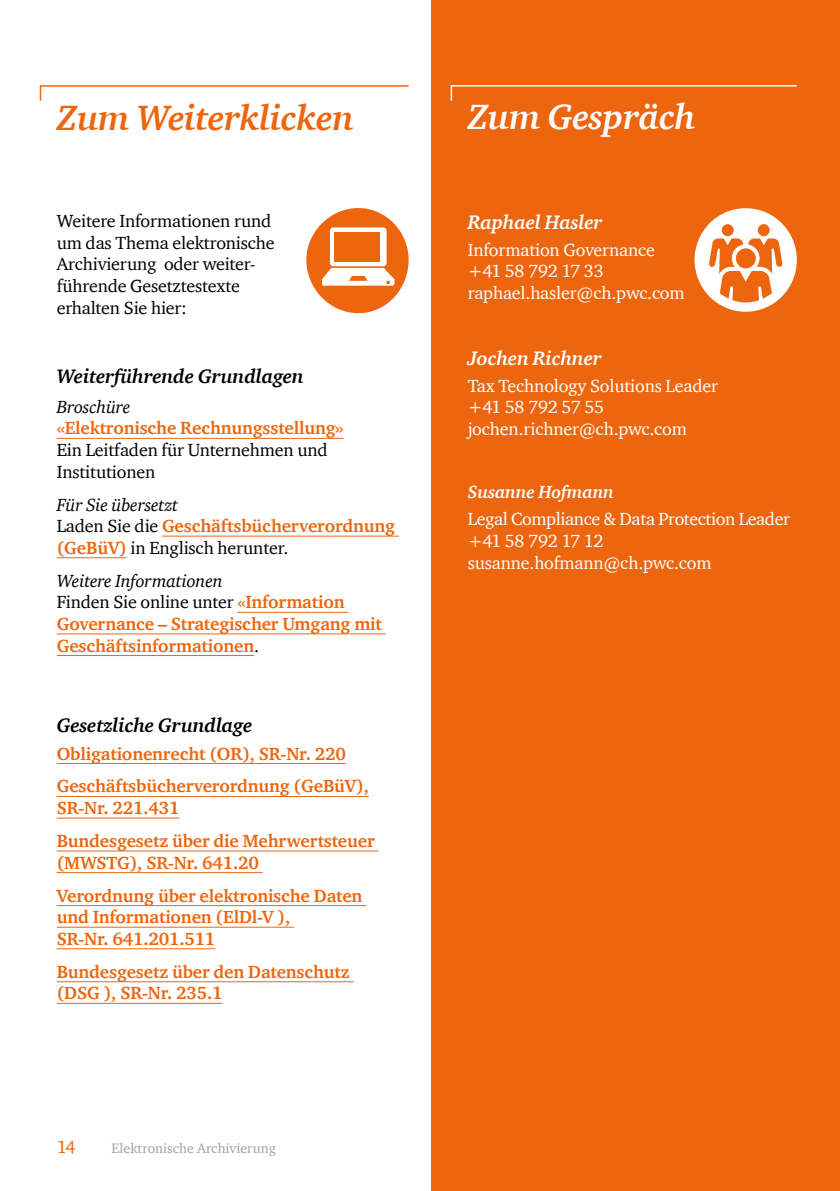
<style>
.page{position:relative;width:840px;height:1191px;background:#fff}
.page>*{position:absolute;margin:0;border:0;box-sizing:border-box;transform-origin:0 0}
.Kapiteltitel_rot{font:italic 700 36px "ITC Charter Com";letter-spacing:-.01em;color:#ed660f}
.Kapiteltitel_rot-2{font:italic 700 36px "ITC Charter Com";letter-spacing:-.01em;color:#fcfcfe}
.Lauftext_weiss{font:italic 700 20px "ITC Charter Com";letter-spacing:-.01em;color:#fff}
.Lauftext_schwarz{font:italic 700 20px "ITC Charter Com";letter-spacing:-.01em;color:#000}
.Lauftexttitel_schwar{font:italic 700 20px "ITC Charter Com";letter-spacing:-.01em;color:#000}
.Lauftext_schwarz-2{font:700 18px/21.6px "ITC Charter Com";letter-spacing:-.01em;color:#ed660f}
.Lauftext_weiss-2{font:18px/21.6px "ITC Charter Com";letter-spacing:-.01em;color:#fff}
.Lauftext_schwarz-3{font:18px/21.6px "ITC Charter Com";letter-spacing:-.01em;color:#000}
.Lauftext_weiss-3{font:italic 700 18px "ITC Charter Com";letter-spacing:-.01em;color:#fff}
.t1{font:18px "ITC Charter Com";color:#ed660f}
.t2{font:14px "ITC Charter Com";color:#aa9f93}
.s1{font-style:italic}
.s2{font-weight:700;color:#ed660f}
.s3{font-weight:400;font-style:italic;color:#000}
.s4{font-weight:400;color:#000}
</style>
<div class="page">
<div style="left:431px;top:0;width:408px;height:1191px;background:#ed660f"></div>
<hr style="left:57px;top:438px;width:286px;height:1px;background:#ed660f">
<hr style="left:162px;top:536px;width:236px;height:1px;background:#ed660f">
<hr style="left:57px;top:557px;width:70px;height:1px;background:#ed660f">
<hr style="left:237px;top:612px;width:111px;height:1px;background:#ed660f">
<hr style="left:57px;top:633px;width:328px;height:1px;background:#ed660f">
<hr style="left:57px;top:655px;width:197px;height:1px;background:#ed660f">
<hr style="left:57px;top:763px;width:288px;height:1px;background:#ed660f">
<hr style="left:57px;top:796px;width:311px;height:1px;background:#ed660f">
<hr style="left:57px;top:817px;width:122px;height:1px;background:#ed660f">
<hr style="left:57px;top:850px;width:321px;height:1px;background:#ed660f">
<hr style="left:57px;top:872px;width:205px;height:1px;background:#ed660f">
<hr style="left:57px;top:905px;width:309px;height:1px;background:#ed660f">
<hr style="left:57px;top:927px;width:237px;height:1px;background:#ed660f">
<hr style="left:57px;top:948px;width:158px;height:1px;background:#ed660f">
<hr style="left:57px;top:981px;width:296px;height:1px;background:#ed660f">
<hr style="left:57px;top:1003px;width:165px;height:1px;background:#ed660f">
<svg style="left:39px;top:85px;width:370px;height:16px"></svg>
<div style="left:306px;top:208px;width:102px;height:105px;background:#ed660f;border-radius:50%"></div>
<div style="left:330px;top:227px;width:56px;height:39px;background:#fff;border-radius:3px"></div>
<svg style="left:322px;top:268px;width:72px;height:18px"></svg>
<div style="left:334px;top:232px;width:46px;height:29px;background:#ed660f"></div>
<svg style="left:450px;top:85px;width:347px;height:16px"></svg>
<div style="left:694px;top:208px;width:102px;height:104px;background:#fff;border-radius:50%"></div>
<div style="left:721px;top:224px;width:12px;height:12px;background:#ed660f;border-radius:50%"></div>
<svg style="left:708px;top:238px;width:74px;height:64px"></svg>
<div style="left:757px;top:224px;width:12px;height:12px;background:#ed660f;border-radius:50%"></div>
<p class="Kapiteltitel_rot" style="left:57px;top:95px;width:298px">Zum Weiterklicken</p>
<p class="Lauftext_schwarz-3" style="left:57px;top:210px;width:219px">Weitere Informationen rund um das Thema elektronische<br>Archivierung oder weiter&shy;führende Gesetztestexte erhalten Sie hier:</p>
<p class="Lauftext_schwarz" style="left:57px;top:364px;width:248px">Weiterführende Grundlagen</p>
<p class="Lauftext_schwarz-3" style="left:57px;top:395px;width:288px"><span class="s1">Broschüre<br></span><span class="s2">«Elektronische Rechnungsstellung»<br></span>Ein Leitfaden für Unternehmen und<br>Institutionen</p>
<p class="Lauftext_schwarz-2" style="left:57px;top:493px;width:339px"><span class="s3">Für Sie übersetzt<br></span><span class="s4">Laden Sie die</span> Geschäftsbücherverordnung (GeBüV) <span class="s4">in Englisch herunter.</span></p>
<p class="Lauftext_schwarz-2" style="left:57px;top:569px;width:326px"><span class="s3">Weitere Informationen<br></span><span class="s4">Finden Sie online unter</span> «Information<br>Governance – Strategischer Umgang mit<br>Geschäftsinformationen<span class="s4">.</span></p>
<p class="Lauftexttitel_schwar" style="left:57px;top:713px;width:197px">Gesetzliche Grundlage</p>
<p class="Lauftext_schwarz-2" style="left:57px;top:742px;width:290px">Obligationenrecht (OR), SR-Nr. 220</p>
<p class="Lauftext_schwarz-2" style="left:57px;top:775px;width:313px">Geschäftsbücherverordnung (GeBüV),<br>SR-Nr. 221.431</p>
<p class="Lauftext_schwarz-2" style="left:57px;top:829px;width:319px">Bundesgesetz über die Mehrwertsteuer (MWSTG), SR-Nr. 641.20</p>
<p class="Lauftext_schwarz-2" style="left:57px;top:884px;width:307px">Verordnung über elektronische Daten und Informationen (ElDl-V ),<br>SR-Nr. 641.201.511</p>
<p class="Lauftext_schwarz-2" style="left:57px;top:960px;width:294px">Bundesgesetz über den Datenschutz (DSG ), SR-Nr. 235.1</p>
<p class="t1" style="left:57px;top:1136px;width:20px">14</p>
<p class="t2" style="left:111px;top:1139px;width:166px">Elektronische Archivierung</p>
<p class="Kapiteltitel_rot-2" style="left:467px;top:95px;width:229px">Zum Gespräch</p>
<p class="Lauftext_weiss" style="left:467px;top:209px;width:136px">Raphael Hasler</p>
<p class="Lauftext_weiss-2" style="left:467px;top:239px;width:218px">Information Governance +41 58 792 17 33 raphael.hasler@ch.pwc.com</p>
<p class="Lauftext_weiss" style="left:467px;top:345px;width:135px">Jochen Richner</p>
<p class="Lauftext_weiss-2" style="left:467px;top:374px;width:252px">Tax Technology Solutions Leader +41 58 792 57 55 jochen.richner@ch.pwc.com</p>
<p class="Lauftext_weiss-3" style="left:467px;top:481px;width:148px">Susanne Hofmann</p>
<p class="Lauftext_weiss-2" style="left:467px;top:508px;width:324px">Legal Compliance &amp; Data Protection Leader +41 58 792 17 12 susanne.hofmann@ch.pwc.com</p>
</div>
